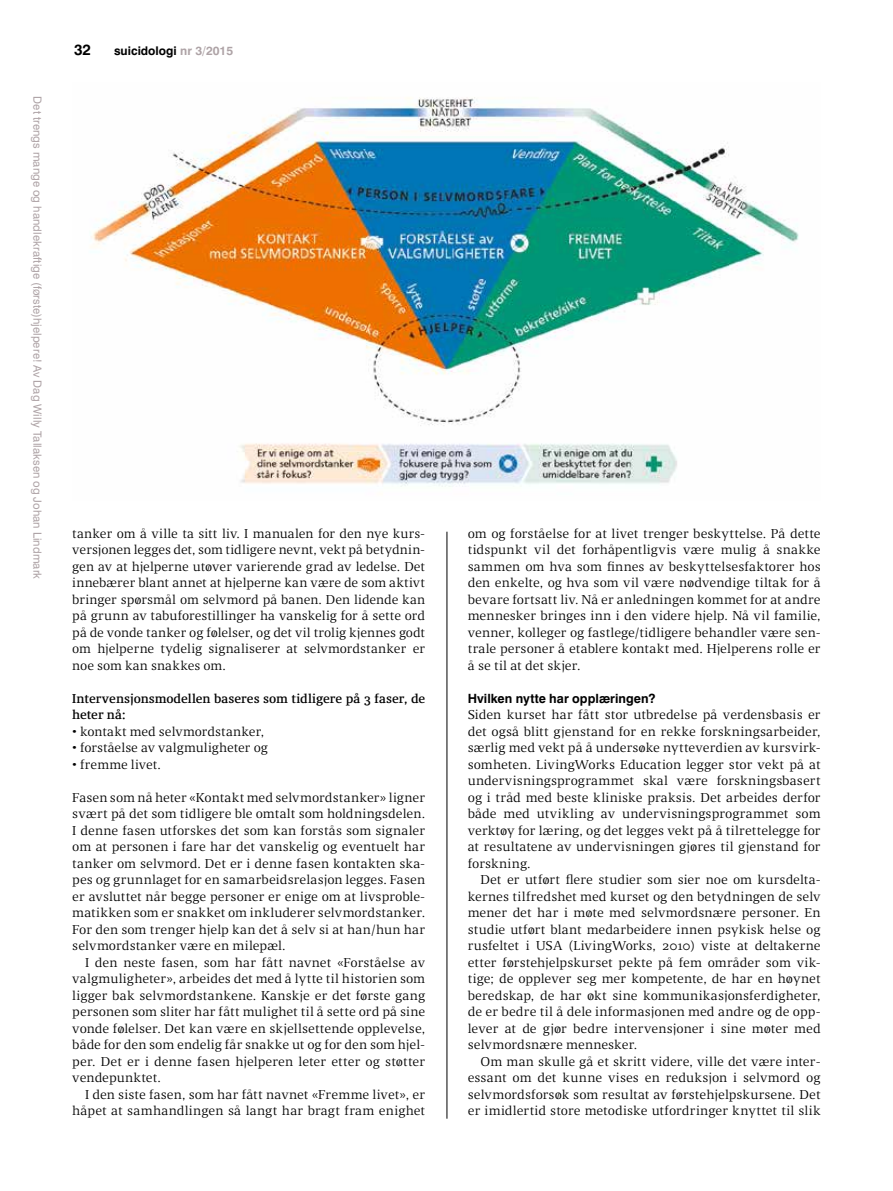
<style>
.page{position:relative;width:893px;height:1191px;background:#fff}
.page>*{position:absolute;margin:0;border:0;box-sizing:border-box;transform-origin:0 0}
.t1{font:700 15px "Swiss 721 BT";color:#000}
.t2{font:12.75px/16.5px "Quaestor";letter-spacing:.005em;color:#000;text-align:justify}
.t3{font:700 12.75px/16.5px "Quaestor";color:#000}
.t4{font:700 12.75px "Swiss 721 BT";letter-spacing:.005em;color:#000}
.t5{font:700 12px "Swiss 721 BT";color:#000}
.t6{font:11.25px "Swiss 721 BT";letter-spacing:.01em;color:#aea3a6}
.s1{color:#aea3a6}
</style>
<div class="page">
<hr style="left:447px;top:531px;width:1px;height:587px;background:#000">
<img style="left:91px;top:97px;width:708px;height:390px">
<p class="t6" style="left:44px;top:96px;width:484px;rotate:90deg">Det trengs mange og handlekraftige (første)hjelpere! Av Dag Willy Tallaksen og Johan Lindmark</p>
<p class="t1" style="left:74px;top:40px;width:19px">32</p>
<p class="t5" style="left:114px;top:43px;width:121px">suicidologi <span class="s1">nr 3/2015</span></p>
<p class="t2" style="left:72px;top:525px;width:354px">tanker om å ville ta sitt liv. I manualen for den nye kurs&shy;versjonen legges det, som tidligere nevnt, vekt på betydnin&shy;gen av at hjelperne utøver varierende grad av ledelse. Det innebærer blant annet at hjelperne kan være de som aktivt bringer spørsmål om selvmord på banen. Den lidende kan på grunn av tabuforestillinger ha vanskelig for å sette ord på de vonde tanker og følelser, og det vil trolig kjennes godt om hjelperne tydelig signaliserer at selvmordstanker er noe som kan snakkes om.</p>
<p class="t3" style="left:72px;top:690px;width:354px">Intervensjonsmodellen baseres som tidligere på 3 faser, de heter nå:</p>
<p class="t2" style="left:72px;top:723px;width:193px">• kontakt med selvmordstanker,</p>
<p class="t2" style="left:72px;top:739px;width:197px">• forståelse av valgmuligheter og</p>
<p class="t2" style="left:72px;top:756px;width:90px">• fremme livet.</p>
<p class="t2" style="left:72px;top:789px;width:354px">Fasen som nå heter «Kontakt med selvmordstanker» ligner svært på det som tidligere ble omtalt som holdningsdelen.<br>I denne fasen utforskes det som kan forstås som signaler om at personen i fare har det vanskelig og eventuelt har tanker om selvmord. Det er i denne fasen kontakten ska&shy;pes og grunnlaget for en samarbeidsrelasjon legges. Fasen er avsluttet når begge personer er enige om at livsproble&shy;matikken som er snakket om inkluderer selvmordstanker.<br>For den som trenger hjelp kan det å selv si at han/hun har selvmordstanker være en milepæl.</p>
<p class="t2" style="left:72px;top:954px;width:354px;text-indent:13px">I den neste fasen, som har fått navnet «Forståelse av valgmuligheter», arbeides det med å lytte til historien som ligger bak selvmordstankene. Kanskje er det første gang personen som sliter har fått mulighet til å sette ord på sine vonde følelser. Det kan være en skjellsettende opplevelse, både for den som endelig får snakke ut og for den som hjel&shy;per. Det er i denne fasen hjelperen leter etter og støtter vendepunktet.</p>
<p class="t2" style="left:72px;top:1086px;width:354px;text-align:right">I den siste fasen, som har fått navnet «Fremme livet», er håpet at samhandlingen så langt har bragt fram enighet</p>
<p class="t2" style="left:468px;top:525px;width:354px">om og forståelse for at livet trenger beskyttelse. På dette tidspunkt vil det forhåpentligvis være mulig å snakke sammen om hva som finnes av beskyttelsesfaktorer hos den enkelte, og hva som vil være nødvendige tiltak for å bevare fortsatt liv. Nå er anledningen kommet for at andre mennesker bringes inn i den videre hjelp. Nå vil familie, venner, kolleger og fastlege/tidligere behandler være sen&shy;trale personer å etablere kontakt med. Hjelperens rolle er å se til at det skjer.</p>
<p class="t4" style="left:468px;top:690px;width:189px">Hvilken nytte har opplæringen?</p>
<p class="t2" style="left:468px;top:706px;width:354px">Siden kurset har fått stor utbredelse på verdensbasis er det også blitt gjenstand for en rekke forskningsarbeider, særlig med vekt på å undersøke nytteverdien av kursvirk&shy;somheten. LivingWorks Education legger stor vekt på at undervisningsprogrammet skal være forskningsbasert og i tråd med beste kliniske praksis. Det arbeides derfor både med utvikling av undervisningsprogrammet som verktøy for læring, og det legges vekt på å tilrettelegge for at resultatene av undervisningen gjøres til gjenstand for forskning.</p>
<p class="t2" style="left:468px;top:871px;width:354px;text-indent:13px">Det er utført flere studier som sier noe om kursdelta&shy;kernes tilfredshet med kurset og den betydningen de selv mener det har i møte med selvmordsnære personer. En studie utført blant medarbeidere innen psykisk helse og rusfeltet i USA (LivingWorks, 2010) viste at deltakerne etter førstehjelpskurset pekte på fem områder som vik&shy;tige; de opplever seg mer kompetente, de har en høynet beredskap, de har økt sine kommunikasjonsferdigheter, de er bedre til å dele informasjonen med andre og de opp&shy;lever at de gjør bedre intervensjoner i sine møter med selvmordsnære mennesker.</p>
<p class="t2" style="left:468px;top:1053px;width:354px;text-indent:13px">Om man skulle gå et skritt videre, ville det være inter&shy;essant om det kunne vises en reduksjon i selvmord og selvmordsforsøk som resultat av førstehjelpskursene. Det er imidlertid store metodiske utfordringer knyttet til slik</p>
</div>
